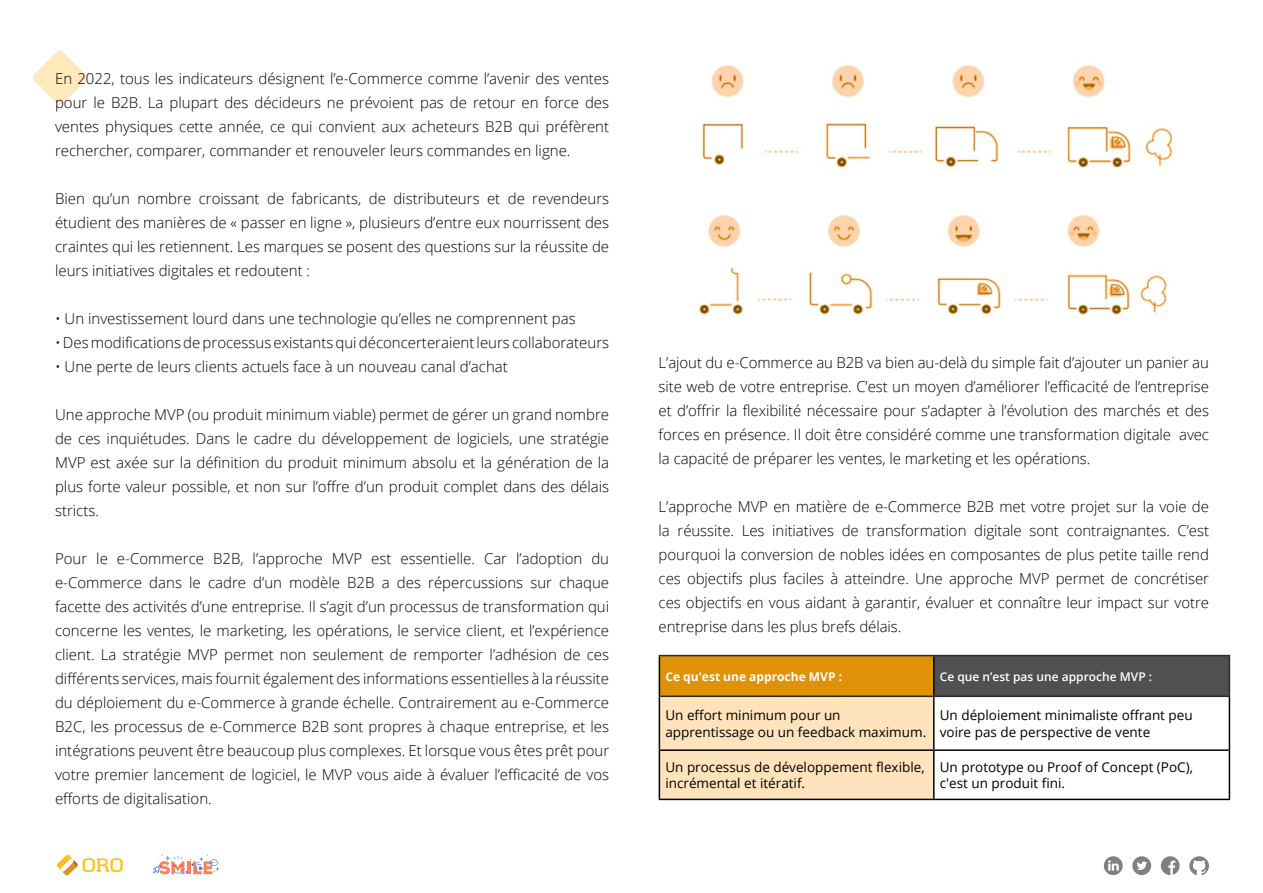
<style>
.page{position:relative;width:1263px;height:893px;background:#fff}
.page>*{position:absolute;margin:0;border:0;box-sizing:border-box;transform-origin:0 0}
.t1{font:300 15px/24px "Open Sans";color:#000;text-align:justify}
.t2{font:13.5px/16.2px "Open Sans";color:#000}
.t3{font:600 12px "Open Sans";color:#fff}
.t4{font:700 12px "Open Sans";color:#fff}
</style>
<div class="page">
<svg style="left:1104px;top:856px;width:19px;height:19px"></svg>
<svg style="left:1132px;top:856px;width:19px;height:19px"></svg>
<svg style="left:1161px;top:856px;width:19px;height:19px"></svg>
<svg style="left:1189px;top:856px;width:20px;height:19px"></svg>
<svg style="left:57px;top:855px;width:66px;height:20px"></svg>
<svg style="left:153px;top:855px;width:66px;height:19px"></svg>
<img style="left:33px;top:50px;width:54px;height:55px">
<img style="left:698px;top:65px;width:475px;height:251px">
<div style="left:659px;top:656px;width:275px;height:40px;background:#df9107"></div>
<div style="left:934px;top:656px;width:295px;height:40px;background:#505050"></div>
<svg style="left:660px;top:697px;width:569px;height:102px"></svg>
<hr style="left:659px;top:656px;width:1px;height:40px;background:#000">
<hr style="left:933px;top:656px;width:1px;height:40px;background:#000">
<hr style="left:659px;top:696px;width:1px;height:53px;background:#000">
<hr style="left:933px;top:697px;width:1px;height:52px;background:#000">
<hr style="left:659px;top:749px;width:275px;height:2px;background:#000">
<hr style="left:659px;top:751px;width:1px;height:48px;background:#000">
<hr style="left:934px;top:749px;width:295px;height:2px;background:#000">
<hr style="left:933px;top:751px;width:1px;height:48px;background:#000">
<hr style="left:659px;top:799px;width:275px;height:1px;background:#000">
<hr style="left:934px;top:799px;width:296px;height:1px;background:#000">
<hr style="left:659px;top:655px;width:275px;height:1px;background:#2a2a2a">
<hr style="left:934px;top:655px;width:296px;height:1px;background:#2a2a2a">
<hr style="left:1229px;top:656px;width:1px;height:40px;background:#2a2a2a">
<hr style="left:660px;top:696px;width:274px;height:1px;background:#2a2a2a">
<hr style="left:934px;top:696px;width:296px;height:1px;background:#2a2a2a">
<hr style="left:1229px;top:697px;width:1px;height:53px;background:#000">
<hr style="left:1229px;top:750px;width:1px;height:49px;background:#000">
<p class="t1" style="left:55px;top:66px;width:556px">En 2022, tous les indicateurs désignent l’e-Commerce comme l’avenir des ventes pour le B2B. La plupart des décideurs ne prévoient pas de retour en force des ventes physiques cette année, ce qui convient aux acheteurs B2B qui préfèrent rechercher, comparer, commander et renouveler leurs commandes en ligne.</p>
<p class="t1" style="left:55px;top:186px;width:556px">Bien qu’un nombre croissant de fabricants, de distributeurs et de revendeurs étudient des manières de « passer en ligne », plusieurs d’entre eux nourrissent des craintes qui les retiennent. Les marques se posent des questions sur la réussite de leurs initiatives digitales et redoutent :</p>
<p class="t1" style="left:55px;top:306px;width:522px">• Un investissement lourd dans une technologie qu’elles ne comprennent pas</p>
<p class="t1" style="left:55px;top:330px;width:556px">• Des modifications de processus existants qui déconcerteraient leurs collaborateurs</p>
<p class="t1" style="left:55px;top:354px;width:454px">• Une perte de leurs clients actuels face à un nouveau canal d’achat</p>
<p class="t1" style="left:55px;top:402px;width:556px">Une approche MVP (ou produit minimum viable) permet de gérer un grand nombre de ces inquiétudes. Dans le cadre du développement de logiciels, une stratégie MVP est axée sur la définition du produit minimum absolu et la génération de la plus forte valeur possible, et non sur l’offre d’un produit complet dans des délais stricts.</p>
<p class="t1" style="left:55px;top:546px;width:556px">Pour le e-Commerce B2B, l’approche MVP est essentielle. Car l’adoption du e-Commerce dans le cadre d’un modèle B2B a des répercussions sur chaque facette des activités d’une entreprise. Il s’agit d’un processus de transformation qui concerne les ventes, le marketing, les opérations, le service client, et l’expérience client. La stratégie MVP permet non seulement de remporter l’adhésion de ces différents services, mais fournit également des informations essentielles à la réussite du déploiement du e-Commerce à grande échelle. Contrairement au e-Commerce B2C, les processus de e-Commerce B2B sont propres à chaque entreprise, et les intégrations peuvent être beaucoup plus complexes. Et lorsque vous êtes prêt pour votre premier lancement de logiciel, le MVP vous aide à évaluer l’efficacité de vos efforts de digitalisation.</p>
<p class="t1" style="left:659px;top:350px;width:552px">L’ajout du e-Commerce au B2B va bien au-delà du simple fait d’ajouter un panier au site web de votre entreprise. C’est un moyen d’améliorer l’efficacité de l’entreprise et d’offrir la flexibilité nécessaire pour s’adapter à l’évolution des marchés et des forces en présence. Il doit être considéré comme une transformation digitale avec la capacité de préparer les ventes, le marketing et les opérations.</p>
<p class="t1" style="left:659px;top:494px;width:552px">L’approche MVP en matière de e-Commerce B2B met votre projet sur la voie de la réussite. Les initiatives de transformation digitale sont contraignantes. C’est pourquoi la conversion de nobles idées en composantes de plus petite taille rend ces objectifs plus faciles à atteindre. Une approche MVP permet de concrétiser ces objectifs en vous aidant à garantir, évaluer et connaître leur impact sur votre entreprise dans les plus brefs délais.</p>
<p class="t4" style="left:665px;top:668px;width:178px">Ce qu'est une approche MVP :</p>
<p class="t3" style="left:940px;top:668px;width:214px">Ce que n’est pas une approche MVP :</p>
<p class="t2" style="left:665px;top:707px;width:262px">Un effort minimum pour un apprentissage ou un feedback maximum.</p>
<p class="t2" style="left:940px;top:707px;width:254px">Un déploiement minimaliste offrant peu voire pas de perspective de vente</p>
<p class="t2" style="left:665px;top:758px;width:261px">Un processus de développement flexible, incrémental et itératif.</p>
<p class="t2" style="left:940px;top:758px;width:255px">Un prototype ou Proof of Concept (PoC), c'est un produit fini.</p>
</div>
